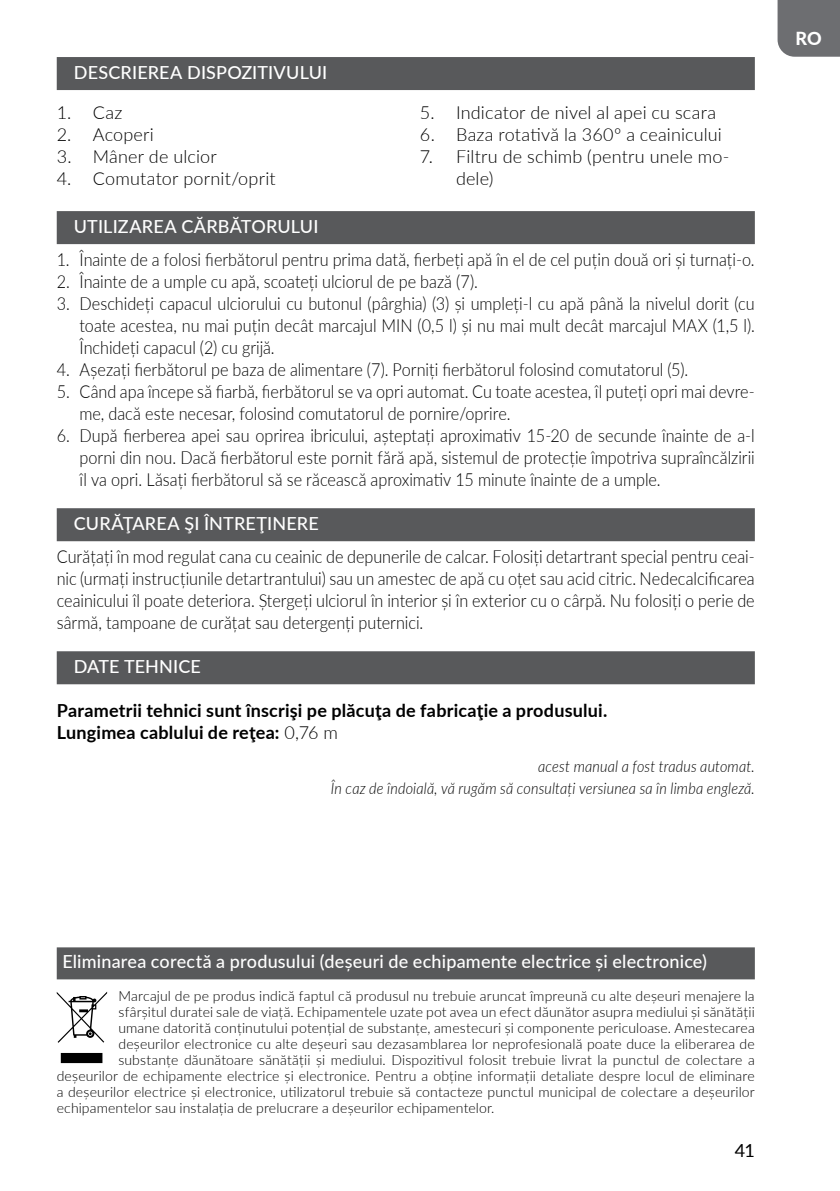
<style>
.page{position:relative;width:840px;height:1191px;background:#fff}
.page>*{position:absolute;margin:0;border:0;box-sizing:border-box;transform-origin:0 0}
.t1{font:300 18px/22px "Lato";color:#000;text-align:justify;scale:.9 1}
.t2{font:500 18px "Lato";letter-spacing:.01em;color:#fff}
.t3{font:300 18px/22px "Lato";color:#000}
.t4{font:700 18px/22px "Lato";letter-spacing:.01em;color:#000}
.t5{font:18px "Lato";color:#000}
.t6{font:800 18px "Lato";color:#fff}
.t7{font:italic 300 16px/22px "Lato";letter-spacing:.015em;color:#000;text-align:right;scale:.9 1}
.t8{font:300 14px "Lato";letter-spacing:.01em;color:#000}
.s1{font-weight:300}
</style>
<div class="page">
<div style="left:777px;top:0;width:62px;height:57px;background:#6d6e71"></div>
<div style="left:57px;top:57px;width:697px;height:33px;background:#58595b"></div>
<div style="left:57px;top:211px;width:697px;height:33px;background:#58595b"></div>
<div style="left:57px;top:508px;width:697px;height:33px;background:#58595b"></div>
<div style="left:57px;top:651px;width:697px;height:33px;background:#58595b"></div>
<div style="left:57px;top:947px;width:697px;height:32px;background:#58595b"></div>
<svg style="left:57px;top:992px;width:50px;height:71px"></svg>
<p class="t2" style="left:74px;top:59px;width:255px">DESCRIEREA DISPOZITIVULUI</p>
<p class="t3" style="left:57px;top:101px;width:67px">1. Caz</p>
<p class="t3" style="left:57px;top:123px;width:98px">2. Acoperi</p>
<p class="t3" style="left:57px;top:145px;width:161px">3. Mâner de ulcior</p>
<p class="t3" style="left:57px;top:167px;width:220px">4. Comutator pornit/oprit</p>
<p class="t3" style="left:420px;top:101px;width:297px">5. Indicator de nivel al apei cu scara</p>
<p class="t3" style="left:420px;top:123px;width:303px">6. Baza rotativă la 360º a ceainicului</p>
<p class="t3" style="left:456px;top:145px;width:275px;text-indent:-36px">7. Filtru de schimb (pentru unele mo&shy;dele)</p>
<p class="t2" style="left:74px;top:213px;width:246px">UTILIZAREA CĂRBĂTORULUI</p>
<p class="t1" style="left:57px;top:248px;width:776px">1. Înainte de a folosi fierbătorul pentru prima dată, fierbeți apă în el de cel puțin două ori și turnați-o.</p>
<p class="t1" style="left:57px;top:270px;width:469px">2. Înainte de a umple cu apă, scoateți ulciorul de pe bază (7).</p>
<p class="t1" style="left:79px;top:292px;width:751px;text-indent:-23px">3. Deschideți capacul ulciorului cu butonul (pârghia) (3) și umpleți-l cu apă până la nivelul dorit (cu toate acestea, nu mai puțin decât marcajul MIN (0,5 l) și nu mai mult decât marcajul MAX (1,5 l).<br>Închideți capacul (2) cu grijă.</p>
<p class="t1" style="left:57px;top:358px;width:702px">4. Așezați fierbătorul pe baza de alimentare (7). Porniți fierbătorul folosind comutatorul (5).</p>
<p class="t1" style="left:79px;top:380px;width:751px;text-indent:-23px">5. Când apa începe să fiarbă, fierbătorul se va opri automat. Cu toate acestea, îl puteți opri mai devre&shy;me, dacă este necesar, folosind comutatorul de pornire/oprire.</p>
<p class="t1" style="left:79px;top:424px;width:751px;text-indent:-23px">6. După fierberea apei sau oprirea ibricului, așteptați aproximativ 15-20 de secunde înainte de a-l porni din nou. Dacă fierbătorul este pornit fără apă, sistemul de protecție împotriva supraîncălzirii îl va opri. Lăsați fierbătorul să se răcească aproximativ 15 minute înainte de a umple.</p>
<p class="t2" style="left:74px;top:510px;width:246px">CURĂŢAREA ŞI ÎNTREŢINERE</p>
<p class="t1" style="left:57px;top:545px;width:776px">Curățați în mod regulat cana cu ceainic de depunerile de calcar. Folosiți detartrant special pentru ceai&shy;nic (urmați instrucțiunile detartrantului) sau un amestec de apă cu oțet sau acid citric. Nedecalcificarea ceainicului îl poate deteriora. Ștergeți ulciorul în interior și în exterior cu o cârpă. Nu folosiți o perie de sârmă, tampoane de curățat sau detergenți puternici.</p>
<p class="t2" style="left:74px;top:653px;width:129px">DATE TEHNICE</p>
<p class="t4" style="left:57px;top:698px;width:551px">Parametrii tehnici sunt înscrişi pe plăcuţa de fabricaţie a produsului.<br>Lungimea cablului de reţea: <span class="s1">0,76 m</span></p>
<p class="t7" style="left:330px;top:754px;width:472px">acest manual a fost tradus automat.<br>În caz de îndoială, vă rugăm să consultați versiunea sa în limba engleză.</p>
<p class="t6" style="left:795px;top:25px;width:28px">RO</p>
<p class="t2" style="left:62px;top:948px;width:645px">Eliminarea corectă a produsului (deșeuri de echipamente electrice și electronice)</p>
<p class="t8" style="left:118px;top:986px;width:637px">Marcajul de pe produs indică faptul că produsul nu trebuie aruncat împreună cu alte deșeuri menajere la</p>
<p class="t8" style="left:118px;top:1002px;width:637px">sfârșitul duratei sale de viață. Echipamentele uzate pot avea un efect dăunător asupra mediului și sănătății</p>
<p class="t8" style="left:118px;top:1018px;width:637px">umane datorită conținutului potențial de substanțe, amestecuri și componente periculoase. Amestecarea</p>
<p class="t8" style="left:118px;top:1034px;width:637px">deșeurilor electronice cu alte deșeuri sau dezasamblarea lor neprofesională poate duce la eliberarea de</p>
<p class="t8" style="left:118px;top:1050px;width:637px">substanțe dăunătoare sănătății și mediului. Dispozitivul folosit trebuie livrat la punctul de colectare a</p>
<p class="t8" style="left:57px;top:1066px;width:699px">deșeurilor de echipamente electrice și electronice. Pentru a obține informații detaliate despre locul de eliminare</p>
<p class="t8" style="left:57px;top:1082px;width:699px">a deșeurilor electrice și electronice, utilizatorul trebuie să contacteze punctul municipal de colectare a deșeurilor</p>
<p class="t8" style="left:57px;top:1098px;width:439px">echipamentelor sau instalația de prelucrare a deșeurilor echipamentelor.</p>
<p class="t5" style="left:734px;top:1137px;width:22px">41</p>
</div>
